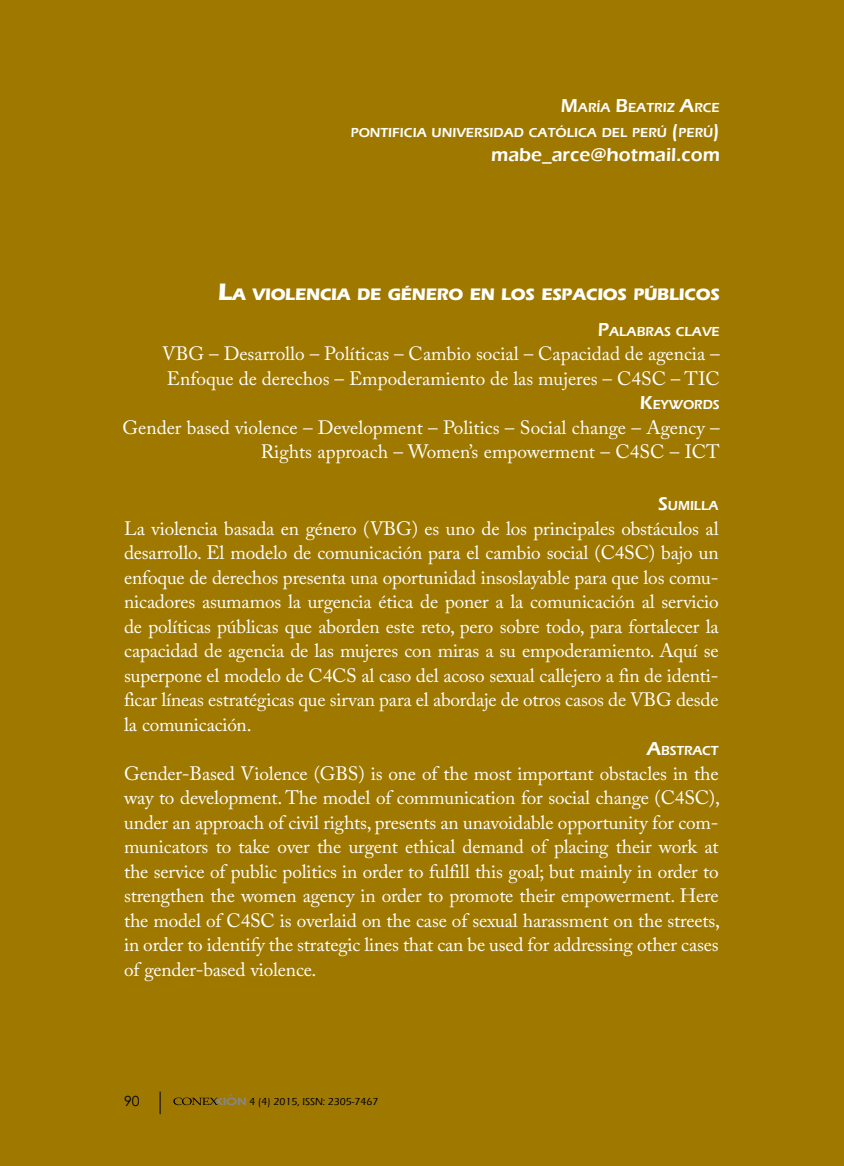
<style>
.page{position:relative;width:844px;height:1166px;background:#fff}
.page>*{position:absolute;margin:0;border:0;box-sizing:border-box;transform-origin:0 0}
.t1{font:19.25px/24.5px "Adobe Caslon Pro";color:#fff;text-align:justify}
.t2{font:600 19.25px "Eras ITC";color:#fff}
.t3{font:700 17.15px "Eras ITC";letter-spacing:-.015em;color:#fff}
.t4{font:14px "Century Gothic";color:#000}
.t5{font:600 13.47px/24.5px "Eras ITC";color:#fff;text-align:right}
.t6{font:500 10.5px "Eras ITC";color:#000}
.s1{font-size:19.25px}
.s2{font-size:24.5px}
</style>
<div class="page">
<div style="left:0;top:0;width:843px;height:1166px;background:#9f7800"></div>
<svg style="left:160px;top:1091px;width:1px;height:23px"></svg>
<svg style="left:173px;top:1094px;width:73px;height:11px"></svg>
<p class="t5" style="left:350px;top:96px;width:370px"><span class="s1">M</span>ARÍA <span class="s1">B</span>EATRIZ <span class="s1">A</span>RCE<br>PONTIFICIA UNIVERSIDAD CATÓLICA DEL PERÚ <span class="s1">(</span>PERÚ<span class="s1">)</span></p>
<p class="t2" style="left:491px;top:144px;width:230px">mabe_arce@hotmail.com</p>
<p class="t3" style="left:218px;top:284px;width:503px"><span class="s2">L</span>A VIOLENCIA DE GÉNERO EN LOS ESPACIOS PÚBLICOS</p>
<p class="t5" style="left:597px;top:319px;width:22px"><span class="s1">P</span>ALA</p>
<p class="t5" style="left:636px;top:319px;width:85px">BRAS CLAVE</p>
<p class="t1" style="left:162px;top:341px;width:559px">VBG – Desarrollo – Políticas – Cambio social – Capacidad de agencia –<br>Enfoque de derechos – Empoderamiento de las mujeres – C4SC – TIC</p>
<p class="t5" style="left:639px;top:393px;width:82px"><span class="s1">K</span>EYWORDS</p>
<p class="t1" style="left:122px;top:415px;width:598px;text-align:right">Gender based violence – Development – Politics – Social change – Agency –<br>Rights approach – Women’s empowerment – C4SC – ICT</p>
<p class="t5" style="left:658px;top:494px;width:45px"><span class="s1">S</span>UMILLA</p>
<p class="t1" style="left:124px;top:516px;width:596px">La violencia basada en género (VBG) es uno de los principales obstáculos al desarrollo. El modelo de comunicación para el cambio social (C4SC) bajo un enfoque de derechos presenta una oportunidad insoslayable para que los comu&shy;nicadores asumamos la urgencia ética de poner a la comunicación al servicio de políticas públicas que aborden este reto, pero sobre todo, para fortalecer la capacidad de agencia de las mujeres con miras a su empoderamiento. Aquí se superpone el modelo de C4CS al caso del acoso sexual callejero a fin de identi&shy;ficar líneas estratégicas que sirvan para el abordaje de otros casos de VBG desde la comunicación.</p>
<p class="t5" style="left:646px;top:739px;width:73px"><span class="s1">A</span>BSTRACT</p>
<p class="t1" style="left:124px;top:761px;width:597px">Gender-Based Violence (GBS) is one of the most important obstacles in the way to development. The model of communication for social change (C4SC), under an approach of civil rights, presents an unavoidable opportunity for com&shy;municators to take over the urgent ethical demand of placing their work at the service of public politics in order to fulfill this goal; but mainly in order to strengthen the women agency in order to promote their empowerment. Here the model of C4SC is overlaid on the case of sexual harassment on the streets, in order to identify the strategic lines that can be used for addressing other cases of gender-based violence.</p>
<p class="t4" style="left:124px;top:1091px;width:17px">90</p>
<p class="t6" style="left:249px;top:1096px;width:59px">4 (4) 2015, ISSN</p>
<p class="t6" style="left:323px;top:1096px;width:57px">: 2305-7467</p>
</div>
